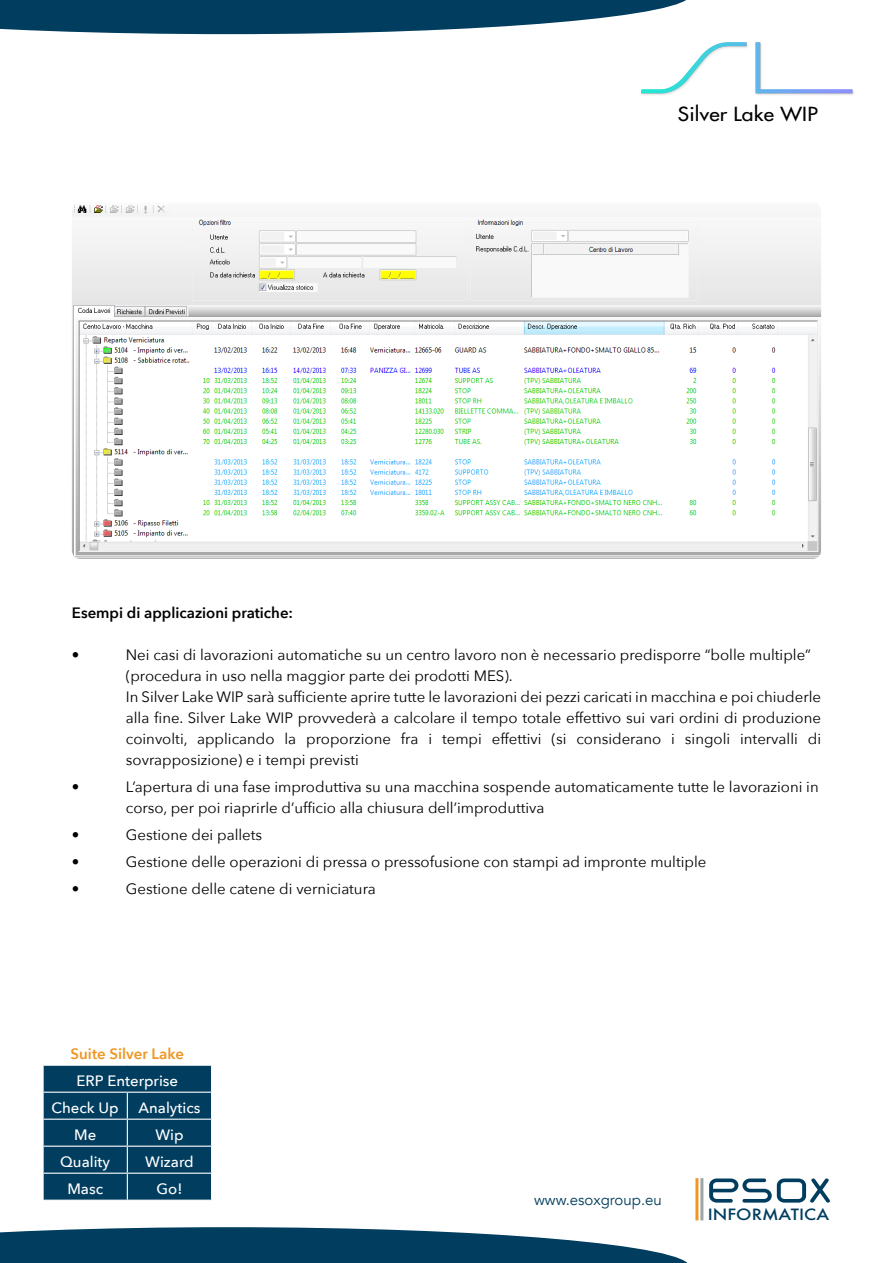
<style>
.page{position:relative;width:893px;height:1263px;background:#fff}
.page>*{position:absolute;margin:0;border:0;box-sizing:border-box;transform-origin:0 0}
.t1{font:700 64.8px "NP Naipol Allin One";color:#003d5f}
.t2{font:18.9px "Futura LT";letter-spacing:.01em;color:#000;scale:1.11 1}
.t3{font:500 15.15px "Futura";color:#003d5f;scale:1.14 1}
.t4{font:15px "Avenir Next";color:#000}
.t5{font:500 15px "Avenir Next";color:#fff}
.t6{font:600 15px "Avenir Next";color:#000}
.t7{font:15px "Avenir";color:#003d5f}
.t8{font:600 15px "Avenir Next";color:#f09521}
</style>
<div class="page">
<svg style="left:0;top:1227px;width:688px;height:36px"></svg>
<hr style="left:695px;top:1178px;width:3px;height:42px;background:#f09521">
<hr style="left:700px;top:1178px;width:3px;height:42px;background:#9ea4a8">
<svg style="left:0;top:0;width:686px;height:34px;background:#255976"></svg>
<svg style="left:43px;top:1065px;width:169px;height:134px;background:#0d4767"></svg>
<img style="left:639px;top:18px;width:215px;height:77px">
<img style="left:72px;top:204px;width:749px;height:355px">
<p class="t2" style="left:678px;top:102px;width:128px">Silver Lake WIP</p>
<p class="t6" style="left:72px;top:600px;width:223px">Esempi di applicazioni pratiche:</p>
<p class="t4" style="left:72px;top:642px;width:9px">•</p>
<p class="t4" style="left:126px;top:642px;width:687px">Nei casi di lavorazioni automatiche su un centro lavoro non è necessario predisporre “bolle multiple”</p>
<p class="t4" style="left:126px;top:663px;width:388px">(procedura in uso nella maggior parte dei prodotti MES).</p>
<p class="t4" style="left:126px;top:684px;width:697px">In Silver Lake WIP sarà sufficiente aprire tutte le lavorazioni dei pezzi caricati in macchina e poi chiuderle</p>
<p class="t4" style="left:126px;top:705px;width:697px">alla fine. Silver Lake WIP provvederà a calcolare il tempo totale effettivo sui vari ordini di produzione</p>
<p class="t4" style="left:126px;top:726px;width:697px">coinvolti, applicando la proporzione fra i tempi effettivi (si considerano i singoli intervalli di</p>
<p class="t4" style="left:126px;top:747px;width:234px">sovrapposizione) e i tempi previsti</p>
<p class="t4" style="left:72px;top:774px;width:9px">•</p>
<p class="t4" style="left:126px;top:774px;width:694px">L’apertura di una fase improduttiva su una macchina sospende automaticamente tutte le lavorazioni in</p>
<p class="t4" style="left:126px;top:795px;width:420px">corso, per poi riaprirle d’ufficio alla chiusura dell’improduttiva</p>
<p class="t4" style="left:72px;top:822px;width:9px">•</p>
<p class="t4" style="left:126px;top:822px;width:138px">Gestione dei pallets</p>
<p class="t4" style="left:72px;top:849px;width:9px">•</p>
<p class="t4" style="left:126px;top:849px;width:582px">Gestione delle operazioni di pressa o pressofusione con stampi ad impronte multiple</p>
<p class="t4" style="left:72px;top:876px;width:9px">•</p>
<p class="t4" style="left:126px;top:876px;width:252px">Gestione delle catene di verniciatura</p>
<p class="t8" style="left:71px;top:1041px;width:115px">Suite Silver Lake</p>
<p class="t5" style="left:76px;top:1068px;width:103px">ERP Enterprise</p>
<p class="t5" style="left:52px;top:1095px;width:69px">Check Up</p>
<p class="t5" style="left:139px;top:1095px;width:63px">Analytics</p>
<p class="t5" style="left:74px;top:1122px;width:24px">Me</p>
<p class="t5" style="left:155px;top:1122px;width:30px">Wip</p>
<p class="t5" style="left:60px;top:1149px;width:51px">Quality</p>
<p class="t5" style="left:145px;top:1149px;width:50px">Wizard</p>
<p class="t5" style="left:67px;top:1176px;width:37px">Masc</p>
<p class="t5" style="left:157px;top:1176px;width:27px">Go!</p>
<p class="t7" style="left:534px;top:1191px;width:129px">www.esoxgroup.eu</p>
<p class="t1" style="left:706px;top:1153px;width:126px">esox</p>
<p class="t3" style="left:708px;top:1204px;width:108px">INFORMATICA</p>
</div>
